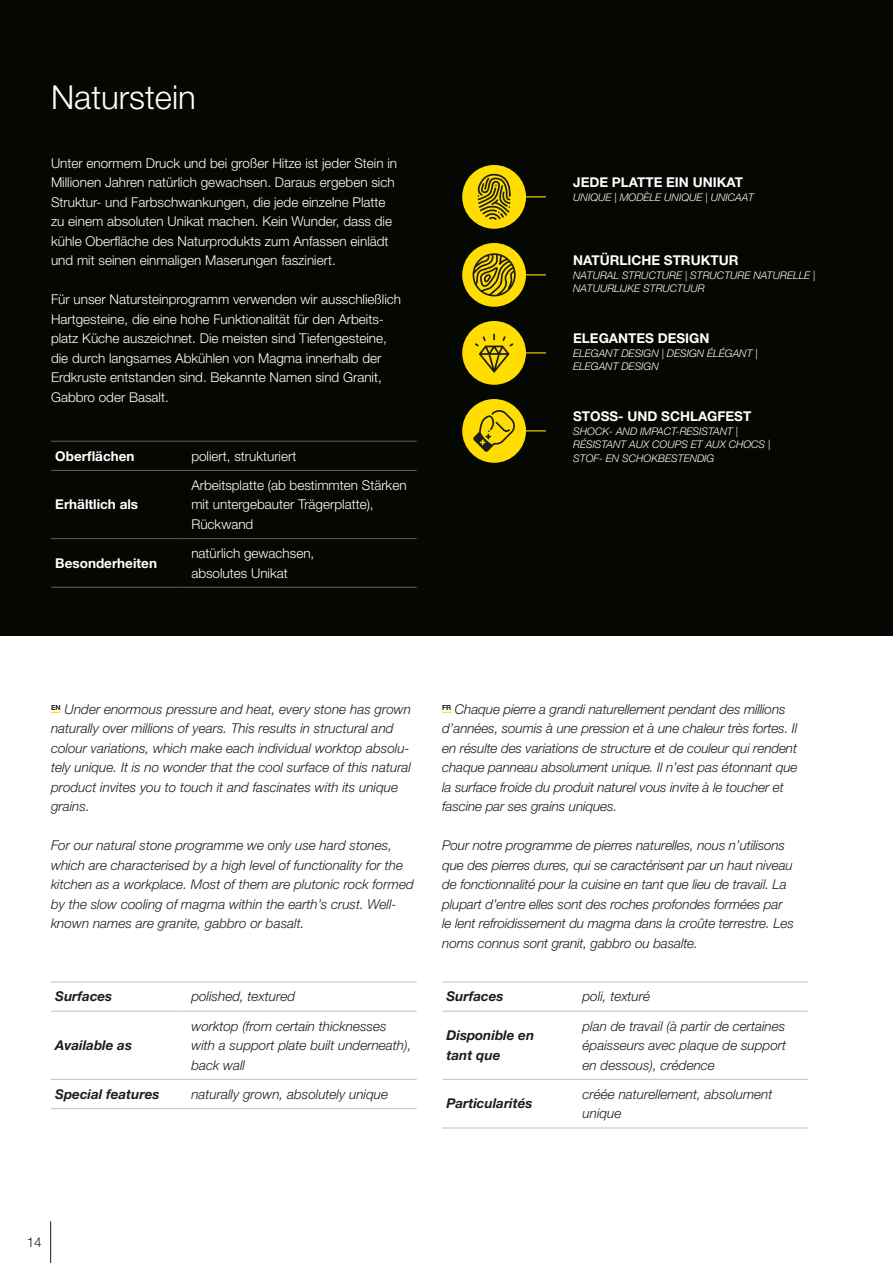
<style>
.page{position:relative;width:893px;height:1263px;background:#fff}
.page>*{position:absolute;margin:0;border:0;box-sizing:border-box;transform-origin:0 0}
.t1{font:300 33px "Helvetica Neue LT Pro";color:#fff}
.t2{font:italic 300 13.5px/19.5px "Helvetica Neue LT Pro";color:#1d1d1b}
.t3{font:300 13.5px/19.5px "Helvetica Neue LT Pro";color:#fff}
.t4{font:700 13.5px "Helvetica Neue LT Std";color:#fff}
.t5{font:italic 700 13.5px/19.5px "Helvetica Neue LT Std";color:#1d1d1b}
.t6{font:300 13.5px "Helvetica Neue LT Pro";color:#1d1d1b}
.t7{font:italic 300 10.5px/13.5px "Helvetica Neue LT Pro";color:#fff}
</style>
<div class="page">
<div style="left:0;top:0;width:893px;height:636px;background:#050703"></div>
<hr style="left:466px;top:196px;width:80px;height:1px;background:#fd0">
<hr style="left:466px;top:274px;width:80px;height:1px;background:#fd0">
<hr style="left:466px;top:430px;width:80px;height:1px;background:#fd0">
<hr style="left:466px;top:352px;width:80px;height:1px;background:#fd0">
<hr style="left:51px;top:441px;width:132px;height:1px;background:#575756">
<hr style="left:183px;top:441px;width:234px;height:1px;background:#575756">
<hr style="left:51px;top:470px;width:132px;height:1px;background:#575756">
<hr style="left:183px;top:470px;width:234px;height:1px;background:#575756">
<hr style="left:51px;top:538px;width:132px;height:1px;background:#575756">
<hr style="left:183px;top:538px;width:234px;height:1px;background:#575756">
<hr style="left:51px;top:587px;width:132px;height:1px;background:#575756">
<hr style="left:183px;top:587px;width:234px;height:1px;background:#575756">
<hr style="left:51px;top:981px;width:132px;height:1px;background:#c6c6c6">
<hr style="left:183px;top:981px;width:234px;height:1px;background:#c6c6c6">
<hr style="left:51px;top:1011px;width:132px;height:1px;background:#c6c6c6">
<hr style="left:183px;top:1011px;width:234px;height:1px;background:#c6c6c6">
<hr style="left:51px;top:1079px;width:132px;height:1px;background:#c6c6c6">
<hr style="left:183px;top:1079px;width:234px;height:1px;background:#c6c6c6">
<hr style="left:51px;top:1108px;width:132px;height:1px;background:#c6c6c6">
<hr style="left:183px;top:1108px;width:234px;height:1px;background:#c6c6c6">
<hr style="left:442px;top:981px;width:132px;height:1px;background:#c6c6c6">
<hr style="left:574px;top:981px;width:234px;height:1px;background:#c6c6c6">
<hr style="left:442px;top:1011px;width:132px;height:1px;background:#c6c6c6">
<hr style="left:574px;top:1011px;width:234px;height:1px;background:#c6c6c6">
<hr style="left:442px;top:1079px;width:132px;height:1px;background:#c6c6c6">
<hr style="left:574px;top:1079px;width:234px;height:1px;background:#c6c6c6">
<hr style="left:442px;top:1127px;width:132px;height:1px;background:#c6c6c6">
<hr style="left:574px;top:1127px;width:234px;height:1px;background:#c6c6c6">
<div style="left:462px;top:165px;width:64px;height:64px;background:#fd0;border-radius:50%"></div>
<svg style="left:477px;top:173px;width:34px;height:47px"></svg>
<div style="left:462px;top:321px;width:64px;height:64px;background:#fd0;border-radius:50%"></div>
<svg style="left:475px;top:333px;width:38px;height:40px"></svg>
<div style="left:462px;top:243px;width:64px;height:64px;background:#fd0;border-radius:50%"></div>
<svg style="left:473px;top:253px;width:43px;height:43px"></svg>
<div style="left:462px;top:399px;width:64px;height:64px;background:#fd0;border-radius:50%"></div>
<svg style="left:473px;top:410px;width:42px;height:42px"></svg>
<hr style="left:50px;top:1221px;width:1px;height:42px;background:#1d1d1b">
<h1 class="t1" style="left:51px;top:77px;width:146px">Naturstein</h1>
<p class="t3" style="left:51px;top:153px;width:348px">Unter enormem Druck und bei großer Hitze ist jeder Stein in Millionen Jahren natürlich gewachsen. Daraus ergeben sich Struktur- und Farbschwankungen, die jede einzelne Platte zu einem absoluten Unikat machen. Kein Wunder, dass die kühle Oberfläche des Naturprodukts zum Anfassen einlädt und mit seinen einmaligen Maserungen fasziniert.</p>
<p class="t3" style="left:51px;top:289px;width:352px">Für unser Natursteinprogramm verwenden wir ausschließlich Hartgesteine, die eine hohe Funktionalität für den Arbeits&shy;platz Küche auszeichnet. Die meisten sind Tiefengesteine, die durch langsames Abkühlen von Magma innerhalb der Erdkruste entstanden sind. Bekannte Namen sind Granit, Gabbro oder Basalt.</p>
<p class="t4" style="left:573px;top:174px;width:171px">JEDE PLATTE EIN UNIKAT</p>
<p class="t7" style="left:573px;top:190px;width:182px">UNIQUE | MODÈLE UNIQUE | UNICAAT</p>
<p class="t4" style="left:573px;top:252px;width:167px">NATÜRLICHE STRUKTUR</p>
<p class="t7" style="left:573px;top:268px;width:244px">NATURAL STRUCTURE | STRUCTURE NATURELLE |<br>NATUURLIJKE STRUCTUUR</p>
<p class="t4" style="left:573px;top:330px;width:138px">ELEGANTES DESIGN</p>
<p class="t7" style="left:573px;top:346px;width:186px">ELEGANT DESIGN | DESIGN ÉLÉGANT |<br>ELEGANT DESIGN</p>
<p class="t4" style="left:573px;top:408px;width:180px">STOSS- UND SCHLAGFEST</p>
<p class="t7" style="left:573px;top:424px;width:199px">SHOCK- AND IMPACT-RESISTANT |<br>RÉSISTANT AUX COUPS ET AUX CHOCS |</p>
<p class="t4" style="left:55px;top:447px;width:81px">Oberflächen</p>
<p class="t3" style="left:191px;top:446px;width:107px">poliert, strukturiert</p>
<p class="t7" style="left:573px;top:451px;width:143px">STOF- EN SCHOKBESTENDIG</p>
<p class="t4" style="left:55px;top:496px;width:84px">Erhältlich als</p>
<p class="t3" style="left:191px;top:475px;width:217px">Arbeitsplatte (ab bestimmten Stärken mit untergebauter Trägerplatte),<br>Rückwand</p>
<p class="t4" style="left:55px;top:555px;width:103px">Besonderheiten</p>
<p class="t3" style="left:191px;top:543px;width:125px">natürlich gewachsen, absolutes Unikat</p>
<p class="t2" style="left:51px;top:699px;width:362px"><sup>EN</sup> Under enormous pressure and heat, every stone has grown naturally over millions of years. This results in structural and colour variations, which make each individual worktop absolu&shy;tely unique. It is no wonder that the cool surface of this natural product invites you to touch it and fascinates with its unique grains.</p>
<p class="t2" style="left:51px;top:835px;width:364px">For our natural stone programme we only use hard stones, which are characterised by a high level of functionality for the kitchen as a workplace. Most of them are plutonic rock formed by the slow cooling of magma within the earth’s crust. Well&shy;known names are granite, gabbro or basalt.</p>
<p class="t5" style="left:55px;top:986px;width:59px">Surfaces</p>
<p class="t2" style="left:191px;top:987px;width:105px">polished, textured</p>
<p class="t5" style="left:55px;top:1035px;width:78px">Available as</p>
<p class="t2" style="left:191px;top:1016px;width:222px">worktop (from certain thicknesses with a support plate built underneath), back wall</p>
<p class="t5" style="left:55px;top:1084px;width:106px">Special features</p>
<p class="t2" style="left:191px;top:1084px;width:198px">naturally grown, absolutely unique</p>
<p class="t2" style="left:442px;top:699px;width:357px"><sup>FR</sup> Chaque pierre a grandi naturellement pendant des millions d’années, soumis à une pression et à une chaleur très fortes. Il en résulte des variations de structure et de couleur qui rendent chaque panneau absolument unique. Il n’est pas étonnant que la surface froide du produit naturel vous invite à le toucher et fascine par ses grains uniques.</p>
<p class="t2" style="left:442px;top:835px;width:353px">Pour notre programme de pierres naturelles, nous n’utilisons que des pierres dures, qui se caractérisent par un haut niveau de fonctionnalité pour la cuisine en tant que lieu de travail. La plupart d’entre elles sont des roches profondes formées par le lent refroidissement du magma dans la croûte terrestre. Les noms connus sont granit, gabbro ou basalte.</p>
<p class="t5" style="left:446px;top:986px;width:59px">Surfaces</p>
<p class="t2" style="left:583px;top:987px;width:69px">poli, texturé</p>
<p class="t5" style="left:446px;top:1025px;width:89px">Disponible en tant que</p>
<p class="t2" style="left:583px;top:1016px;width:205px;text-align:justify">plan de travail (à partir de certaines épaisseurs avec plaque de support en dessous), crédence</p>
<p class="t5" style="left:446px;top:1093px;width:87px">Particularités</p>
<p class="t2" style="left:583px;top:1084px;width:191px">créée naturellement, absolument unique</p>
<p class="t6" style="left:27px;top:1234px;width:17px">14</p>
</div>
